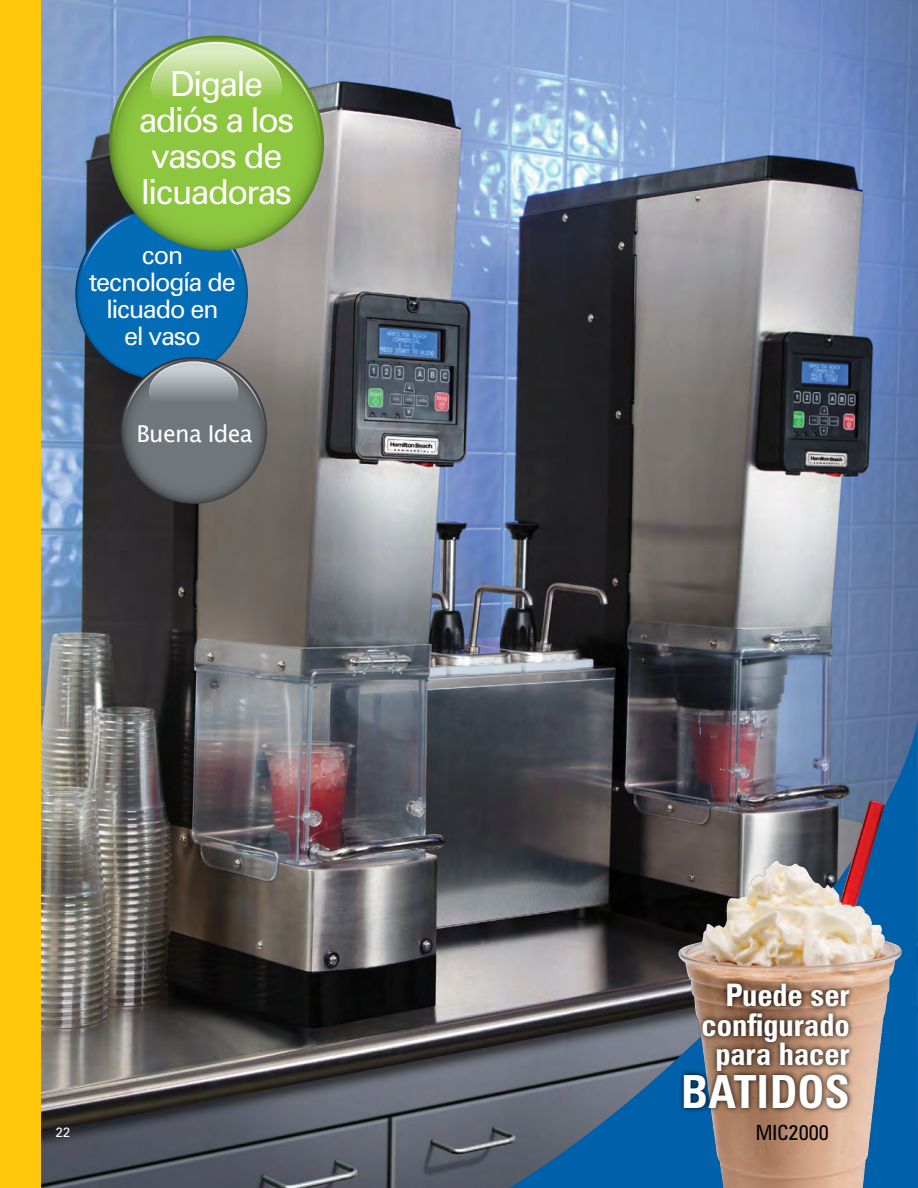
<style>
.page{position:relative;width:918px;height:1188px;background:#fff}
.page>*{position:absolute;margin:0;border:0;box-sizing:border-box;transform-origin:0 0}
.t1{font:700 condensed 45.75px "Zurich BT";color:#fff}
.t2{font:34.5px/36px "Zurich BT";letter-spacing:-.04em;color:#fff;text-align:center}
.t3{font:700 condensed 31.05px/29.2px "Zurich BT";color:#fff;text-align:right}
.t4{font:25.5px/27px "Zurich BT";letter-spacing:-.04em;color:#fff;text-align:center}
.t5{font:23.25px "Lucida Grande";letter-spacing:-.03em;color:#fff}
.t6{font:condensed 21px "Zurich BT";color:#000}
.t7{font:13.5px "Zurich BT";color:#fff}
</style>
<div class="page">
<img style="left:41px;top:0;width:877px;height:1188px">
<div style="left:75px;top:207px;width:173px;height:173px;background:#036cb6;border-radius:86px"></div>
<svg style="left:78px;top:210px;width:73px;height:84px"></svg>
<svg style="left:174px;top:242px;width:71px;height:39px"></svg>
<svg style="left:120px;top:357px;width:147px;height:147px;background:#686d72"></svg>
<svg style="left:123px;top:359px;width:142px;height:72px;background:#747e85"></svg>
<svg style="left:109px;top:36px;width:215px;height:215px;background:#86bd3c"></svg>
<svg style="left:113px;top:38px;width:208px;height:105px;background:#95c06e"></svg>
<div style="left:0;top:0;width:41px;height:1188px;background:#ffc709"></div>
<svg style="left:492px;top:720px;width:426px;height:468px;background:#4d596a"></svg>
<img style="left:669px;top:790px;width:240px;height:398px">
<div style="left:678px;top:978px;width:177px;height:136px;background:#000;opacity:.93"></div>
<p class="t2" style="left:139px;top:66px;width:157px">Digale adiós a los vasos de licuadoras</p>
<p class="t4" style="left:89px;top:241px;width:148px">con tecnología de licuado en<br>el vaso</p>
<p class="t5" style="left:137px;top:421px;width:118px">Buena Idea</p>
<p class="t7" style="left:56px;top:1124px;width:16px">22</p>
<p class="t3" style="left:702px;top:980px;width:150px">Puede ser configurado para hacer</p>
<h1 class="t1" style="left:681px;top:1063px;width:170px">BATIDOS</h1>
<p class="t6" style="left:756px;top:1120px;width:74px">MIC2000</p>
</div>
